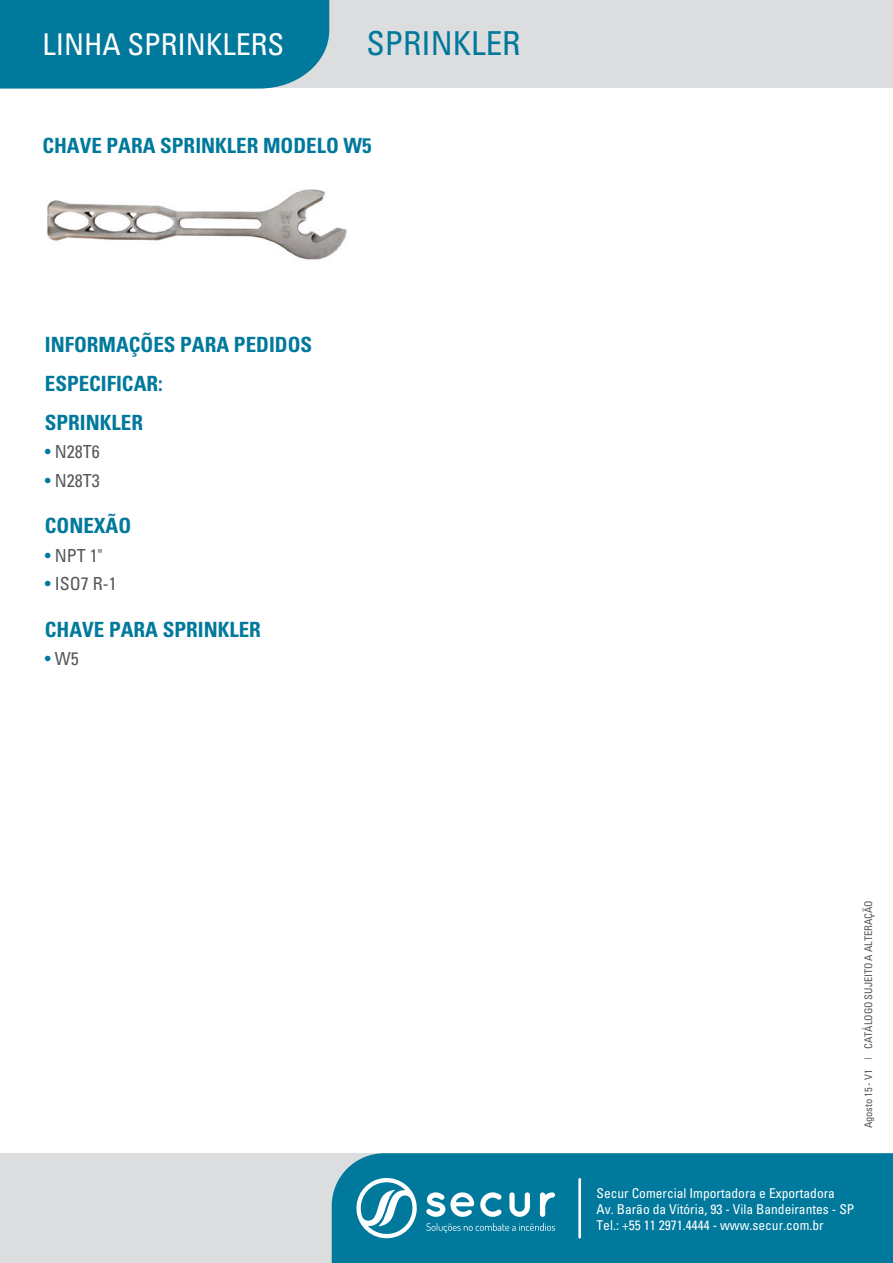
<style>
.page{position:relative;width:893px;height:1263px;background:#fff}
.page>*{position:absolute;margin:0;border:0;box-sizing:border-box;transform-origin:0 0}
.t1{font:condensed 33px "Univers";color:#00799c}
.t2{font:condensed 30px "Univers";color:#fff}
.t3{font:700 condensed 21px/39px "Univers";color:#00799c}
.t4{font:condensed 18px "Univers";color:#57585a}
.t5{font:condensed 13.5px/16.2px "Univers";color:#fff}
.t6{font:condensed 10.5px "Univers";letter-spacing:-.01em;color:#57585a}
.s1{color:#00799c}
</style>
<div class="page">
<div style="left:0;top:1153px;width:893px;height:110px;background:#dcdddf"></div>
<div style="left:332px;top:1153px;width:561px;height:110px;background:#00799c"></div>
<svg style="left:354px;top:1174px;width:63px;height:68px;background:#4ea2ba"></svg>
<svg style="left:426px;top:1192px;width:129px;height:25px;background:#67afc4"></svg>
<svg style="left:426px;top:1223px;width:129px;height:10px"></svg>
<hr style="left:578px;top:1179px;width:3px;height:58px;background:#fff">
<div style="left:0;top:0;width:893px;height:88px;background:#dcdddf"></div>
<div style="left:0;top:0;width:329px;height:89px;background:#00799c"></div>
<img style="left:47px;top:189px;width:300px;height:71px">
<h2 class="t2" style="left:43px;top:26px;width:243px">LINHA SPRINKLERS</h2>
<h1 class="t1" style="left:366px;top:23px;width:156px">SPRINKLER</h1>
<h3 class="t3" style="left:42px;top:125px;width:331px">CHAVE PARA SPRINKLER MODELO W5</h3>
<h3 class="t3" style="left:45px;top:325px;width:269px">INFORMAÇÕES PARA PEDIDOS<br>ESPECIFICAR:<br>SPRINKLER</h3>
<h3 class="t4" style="left:45px;top:441px;width:56px"><span class="s1">•</span> N28T6</h3>
<h3 class="t4" style="left:45px;top:469px;width:56px"><span class="s1">•</span> N28T3</h3>
<h3 class="t3" style="left:45px;top:506px;width:88px">CONEXÃO</h3>
<h3 class="t4" style="left:45px;top:544px;width:59px"><span class="s1">•</span> NPT 1"</h3>
<h3 class="t4" style="left:45px;top:573px;width:73px"><span class="s1">•</span> ISO7 R-1</h3>
<h3 class="t3" style="left:45px;top:610px;width:217px">CHAVE PARA SPRINKLER</h3>
<h3 class="t4" style="left:45px;top:648px;width:35px"><span class="s1">•</span> W5</h3>
<p class="t6" style="left:862px;top:1128px;width:230px;rotate:-90deg">Agosto 15 - V1 | CATÁLOGO SUJEITO A ALTERAÇÃO</p>
<p class="t5" style="left:596px;top:1184px;width:259px">Secur Comercial Importadora e Exportadora<br>Av. Barão da Vitória, 93 - Vila Bandeirantes - SP<br>Tel.: +55 11 2971.4444 - www.secur.com.br</p>
</div>
